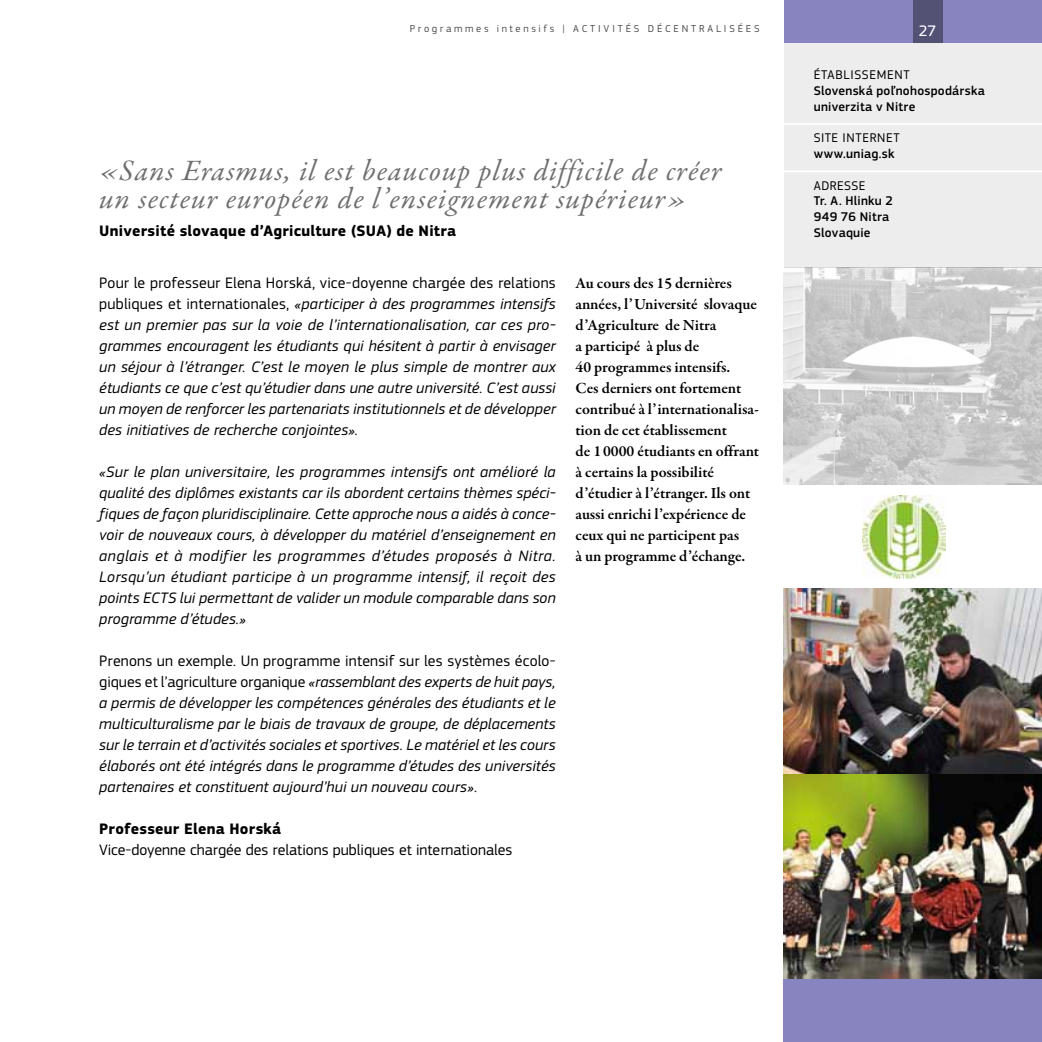
<style>
.page{position:relative;width:1042px;height:1042px;background:#fff}
.page>*{position:absolute;margin:0;border:0;box-sizing:border-box;transform-origin:0 0}
.t1{font:italic 29.75px/28px "Garamond Premr Pro";letter-spacing:.04em;color:#706f6f}
.t2{font:italic 15.75px/21px "EC Square Sans Pro";letter-spacing:.01em;color:#000;text-align:justify}
.t3{font:600 15.75px/21px "Garamond Premr Pro";color:#000}
.t4{font:700 15.75px "EC Square Sans Pro";letter-spacing:.015em;color:#000}
.t5{font:15.75px "EC Square Sans Pro";color:#000}
.t6{font:15.75px "EC Square Sans Pro";color:#fff}
.t7{font:500 13.12px/15.8px "EC Square Sans Pro";letter-spacing:.02em;color:#000}
.t8{font:13.12px "EC Square Sans Pro";letter-spacing:.03em;color:#000}
.t9{font:10.5px "EC Square Sans Pro";letter-spacing:.27em;color:#000}
.s1{font-style:normal}
</style>
<div class="page">
<div style="left:784px;top:43px;width:258px;height:225px;background:#ededed"></div>
<div style="left:784px;top:0;width:258px;height:43px;background:#8884bf"></div>
<img style="left:784px;top:267px;width:258px;height:217px">
<hr style="left:784px;top:123px;width:258px;height:2px;background:#fff">
<hr style="left:784px;top:170px;width:258px;height:2px;background:#fff">
<img style="left:863px;top:496px;width:82px;height:82px">
<img style="left:784px;top:589px;width:258px;height:186px">
<div style="left:784px;top:784px;width:258px;height:258px;background:#8884bf"></div>
<img style="left:784px;top:775px;width:258px;height:203px">
<p class="t9" style="left:410px;top:22px;width:351px">Programmes intensifs | Activités décentralisées</p>
<h1 class="t1" style="left:99px;top:158px;width:624px">«Sans Erasmus, il est beaucoup plus difficile de créer un secteur européen de l’enseignement supérieur»</h1>
<p class="t4" style="left:99px;top:221px;width:358px">Université slovaque d’Agriculture (SUA) de Nitra</p>
<p class="t2" style="left:99px;top:273px;width:458px"><span class="s1">Pour le professeur Elena Horská, vice-doyenne chargée des relations publiques et internationales,</span> «participer à des programmes intensifs est un premier pas sur la voie de l’internationalisation, car ces pro&shy;grammes encouragent les étudiants qui hésitent à partir à envisager un séjour à l’étranger. C’est le moyen le plus simple de montrer aux étudiants ce que c’est qu’étudier dans une autre université. C’est aussi un moyen de renforcer les partenariats institutionnels et de développer des initiatives de recherche conjointes».</p>
<p class="t2" style="left:99px;top:462px;width:458px">«Sur le plan universitaire, les programmes intensifs ont amélioré la qualité des diplômes existants car ils abordent certains thèmes spéci&shy;fiques de façon pluridisciplinaire. Cette approche nous a aidés à conce&shy;voir de nouveaux cours, à développer du matériel d’enseignement en anglais et à modifier les programmes d’études proposés à Nitra.<br>Lorsqu’un étudiant participe à un programme intensif, il reçoit des points ECTS lui permettant de valider un module comparable dans son programme d’études.»</p>
<p class="t2" style="left:99px;top:650px;width:458px"><span class="s1">Prenons un exemple. Un programme intensif sur les systèmes écolo&shy;giques et l’agriculture organique</span> «rassemblant des experts de huit pays, a permis de développer les compétences générales des étudiants et le multiculturalisme par le biais de travaux de groupe, de déplacements sur le terrain et d’activités sociales et sportives. Le matériel et les cours élaborés ont été intégrés dans le programme d’études des universités partenaires et constituent aujourd’hui un nouveau cours»<span class="s1">.</span></p>
<p class="t4" style="left:99px;top:819px;width:184px">Professeur Elena Horská</p>
<p class="t5" style="left:99px;top:841px;width:415px">Vice-doyenne chargée des relations publiques et internationales</p>
<p class="t3" style="left:575px;top:273px;width:185px">Au cours des 15 dernières années, l’Université slovaque d’Agriculture de Nitra<br>a participé à plus de<br>40 programmes intensifs.<br>Ces derniers ont fortement contribué à l’internationalisa&shy;tion de cet établissement<br>de 1 0000 étudiants en offrant à certains la possibilité d’étudier à l’étranger. Ils ont aussi enrichi l’expérience de ceux qui ne participent pas<br>à un programme d’échange.</p>
<p class="t6" style="left:919px;top:22px;width:19px">27</p>
<p class="t8" style="left:814px;top:67px;width:9px">établissement</p>
<p class="t7" style="left:814px;top:83px;width:173px">Slovenská poľnohospodárska univerzita v Nitre</p>
<p class="t8" style="left:814px;top:130px;width:37px">SITE internet</p>
<p class="t7" style="left:814px;top:146px;width:82px">www.uniag.sk</p>
<p class="t8" style="left:814px;top:178px;width:53px">ADRESSE</p>
<p class="t7" style="left:814px;top:193px;width:81px">Tr. A. Hlinku 2<br>949 76 Nitra<br>Slovaquie</p>
</div>
